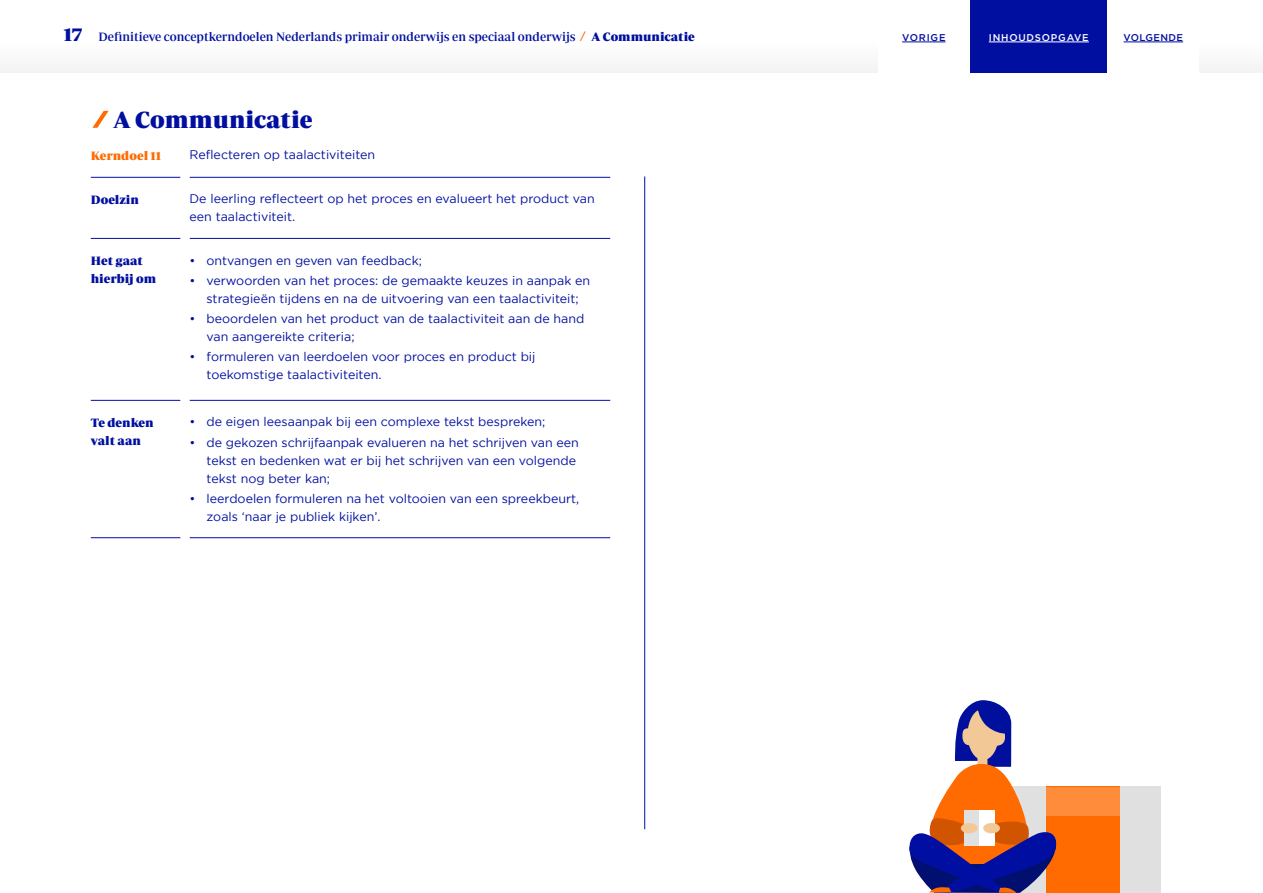
<style>
.page{position:relative;width:1263px;height:893px;background:#fff}
.page>*{position:absolute;margin:0;border:0;box-sizing:border-box;transform-origin:0 0}
.t1{font:24px "Periodico Display";color:#000fa0}
.t2{font:12.45px/18px "Gotham";color:#000fa0}
.t3{font:500 12.45px "Periodico Display";color:#000fa0}
.t4{font:12.45px/18px "Periodico Display";color:#000fa0}
.t5{font:12.45px "Periodico Display";color:#ff6b00}
.t6{font:500 9.75px "Gotham";letter-spacing:.04em;color:#000fa0}
.t7{font:500 9.75px "Gotham";letter-spacing:.08em;color:#fff}
.s1{font-weight:400;font-size:19.5px}
.s2{font-family:"Gotham";font-weight:400;font-style:italic;font-size:13.5px;color:#ff6b00}
.s3{font-weight:400}
</style>
<div class="page">
<div style="left:970px;top:0;width:137px;height:72px;background:#000fa0"></div>
<hr style="left:989px;top:42px;width:100px;height:1px;background:#fff">
<hr style="left:1123px;top:42px;width:60px;height:1px;background:#000fa0">
<hr style="left:902px;top:42px;width:43px;height:1px;background:#000fa0">
<hr style="left:644px;top:176px;width:1px;height:653px;background:#000fa0">
<hr style="left:91px;top:177px;width:90px;height:1px;background:#000fa0">
<hr style="left:190px;top:177px;width:420px;height:1px;background:#000fa0">
<hr style="left:91px;top:238px;width:90px;height:1px;background:#000fa0">
<hr style="left:190px;top:238px;width:420px;height:1px;background:#000fa0">
<hr style="left:91px;top:400px;width:90px;height:1px;background:#000fa0">
<hr style="left:190px;top:400px;width:420px;height:1px;background:#000fa0">
<hr style="left:91px;top:537px;width:90px;height:1px;background:#000fa0">
<hr style="left:190px;top:537px;width:420px;height:1px;background:#000fa0">
<svg style="left:92px;top:111px;width:17px;height:17px"></svg>
<div style="left:982px;top:786px;width:178px;height:107px;background:#e0e0e0"></div>
<div style="left:1046px;top:787px;width:73px;height:106px;background:#ff6b00"></div>
<div style="left:1046px;top:787px;width:73px;height:28px;background:#ff8c3b"></div>
<svg style="left:909px;top:700px;width:153px;height:193px"></svg>
<p class="t3" style="left:64px;top:30px;width:632px"><span class="s1">17</span> Definitieve conceptkerndoelen Nederlands primair onderwijs en speciaal onderwijs <span class="s2">I</span> <span class="s3">A Communicatie</span></p>
<p class="t6" style="left:902px;top:32px;width:45px">VORIGE</p>
<p class="t7" style="left:989px;top:32px;width:102px">INHOUDSOPGAVE</p>
<p class="t6" style="left:1123px;top:32px;width:61px">VOLGENDE</p>
<h1 class="t1" style="left:113px;top:105px;width:201px">A Communicatie</h1>
<p class="t5" style="left:91px;top:149px;width:72px">Kerndoel 11</p>
<p class="t2" style="left:190px;top:146px;width:187px">Reflecteren op taalactiviteiten</p>
<p class="t4" style="left:91px;top:191px;width:50px">Doelzin</p>
<p class="t2" style="left:190px;top:190px;width:407px">De leerling reflecteert op het proces en evalueert het product van een taalactiviteit.</p>
<p class="t4" style="left:91px;top:252px;width:67px">Het gaat hierbij om</p>
<p class="t2" style="left:190px;top:251px;width:234px">• ontvangen en geven van feedback;</p>
<p class="t2" style="left:190px;top:271px;width:402px;text-align:center">• verwoorden van het proces: de gemaakte keuzes in aanpak en strategieën tijdens en na de uitvoering van een taalactiviteit;</p>
<p class="t2" style="left:207px;top:309px;width:379px;text-indent:-17px">• beoordelen van het product van de taalactiviteit aan de hand van aangereikte criteria;</p>
<p class="t2" style="left:207px;top:347px;width:330px;text-indent:-17px">• formuleren van leerdoelen voor proces en product bij toekomstige taalactiviteiten.</p>
<p class="t4" style="left:91px;top:414px;width:64px">Te denken valt aan</p>
<p class="t2" style="left:190px;top:413px;width:357px">• de eigen leesaanpak bij een complexe tekst bespreken;</p>
<p class="t2" style="left:207px;top:433px;width:374px;text-indent:-17px">• de gekozen schrijfaanpak evalueren na het schrijven van een tekst en bedenken wat er bij het schrijven van een volgende tekst nog beter kan;</p>
<p class="t2" style="left:207px;top:489px;width:374px;text-indent:-17px">• leerdoelen formuleren na het voltooien van een spreekbeurt, zoals ‘naar je publiek kijken’.</p>
</div>
